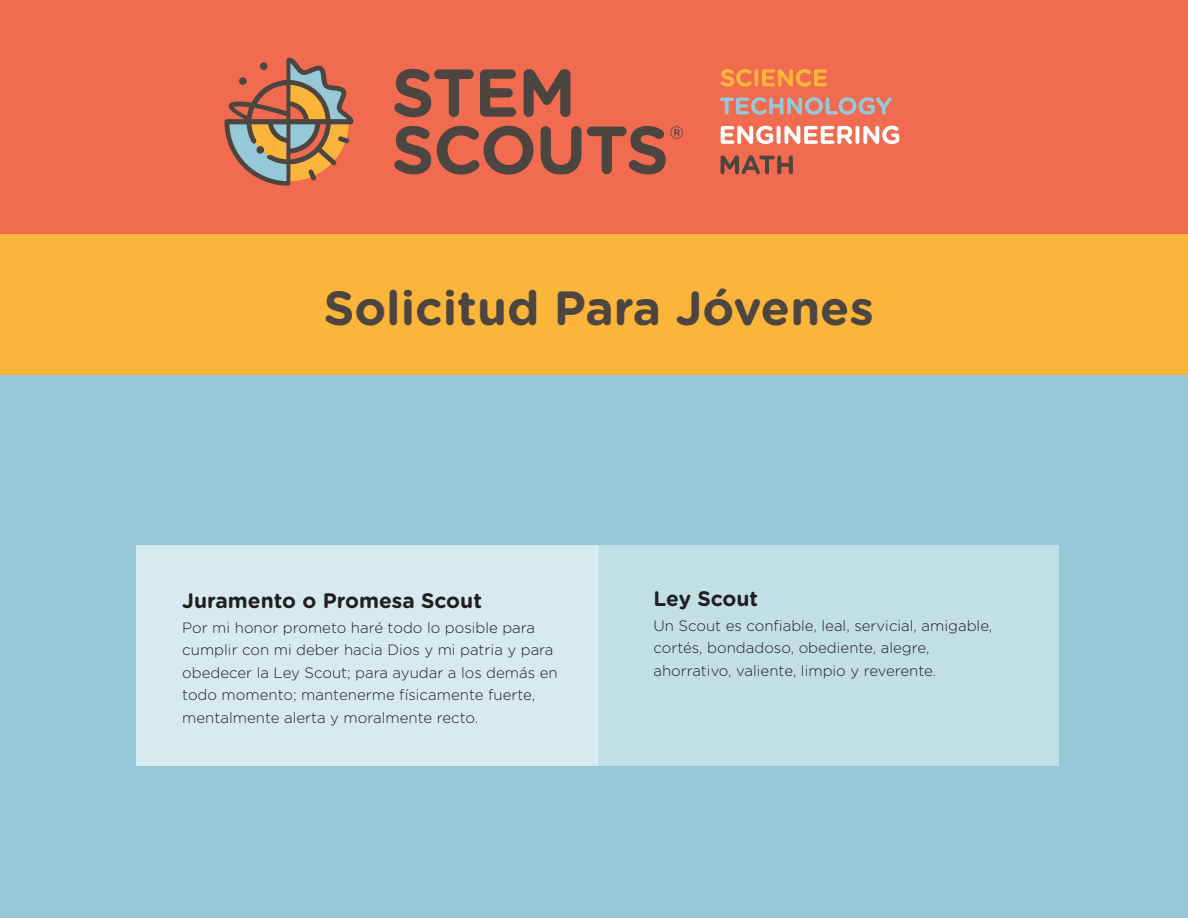
<style>
.page{position:relative;width:1188px;height:918px;background:#fff}
.page>*{position:absolute;margin:0;border:0;box-sizing:border-box;transform-origin:0 0}
.t1{font:700 48px "Gotham Rounded";color:#4d453f}
.t2{font:700 21px "Gotham Rounded";color:#231f20}
.t3{font:300 15px/22.5px "Gotham Rounded";color:#231f20}
</style>
<div class="page">
<div style="left:0;top:375px;width:1188px;height:543px;background:#96c8d7"></div>
<div style="left:136px;top:545px;width:461px;height:221px;background:#d7eaef"></div>
<div style="left:597px;top:545px;width:461px;height:221px;background:#c2dfe7"></div>
<div style="left:0;top:0;width:1188px;height:234px;background:#f06b50"></div>
<div style="left:0;top:234px;width:1188px;height:141px;background:#fcb53b"></div>
<svg style="left:394px;top:69px;width:80px;height:48px"></svg>
<svg style="left:480px;top:69px;width:36px;height:48px"></svg>
<svg style="left:524px;top:69px;width:46px;height:48px"></svg>
<svg style="left:394px;top:126px;width:37px;height:48px"></svg>
<svg style="left:437px;top:126px;width:96px;height:49px"></svg>
<svg style="left:541px;top:126px;width:40px;height:48px"></svg>
<svg style="left:720px;top:97px;width:172px;height:18px"></svg>
<svg style="left:721px;top:126px;width:52px;height:18px"></svg>
<svg style="left:777px;top:126px;width:4px;height:18px"></svg>
<svg style="left:785px;top:126px;width:67px;height:18px"></svg>
<svg style="left:855px;top:126px;width:4px;height:18px"></svg>
<svg style="left:863px;top:126px;width:36px;height:18px"></svg>
<svg style="left:721px;top:69px;width:31px;height:18px"></svg>
<hr style="left:755px;top:69px;width:3px;height:18px;background:#fcb53b;border-radius:2px">
<svg style="left:762px;top:69px;width:65px;height:18px"></svg>
<svg style="left:721px;top:155px;width:72px;height:19px"></svg>
<svg style="left:224px;top:57px;width:130px;height:129px"></svg>
<svg style="left:587px;top:126px;width:96px;height:48px"></svg>
<p class="t1" style="left:324px;top:273px;width:552px">Solicitud Para Jóvenes</p>
<p class="t2" style="left:182px;top:585px;width:301px">Juramento o Promesa Scout</p>
<p class="t3" style="left:182px;top:615px;width:377px">Por mi honor prometo haré todo lo posible para cumplir con mi deber hacia Dios y mi patria y para obedecer la Ley Scout; para ayudar a los demás en todo momento; mantenerme físicamente fuerte, mentalmente alerta y moralmente recto.</p>
<p class="t2" style="left:653px;top:583px;width:106px">Ley Scout</p>
<p class="t3" style="left:653px;top:614px;width:341px">Un Scout es confiable, leal, servicial, amigable, cortés, bondadoso, obediente, alegre, ahorrativo, valiente, limpio y reverente.</p>
</div>
